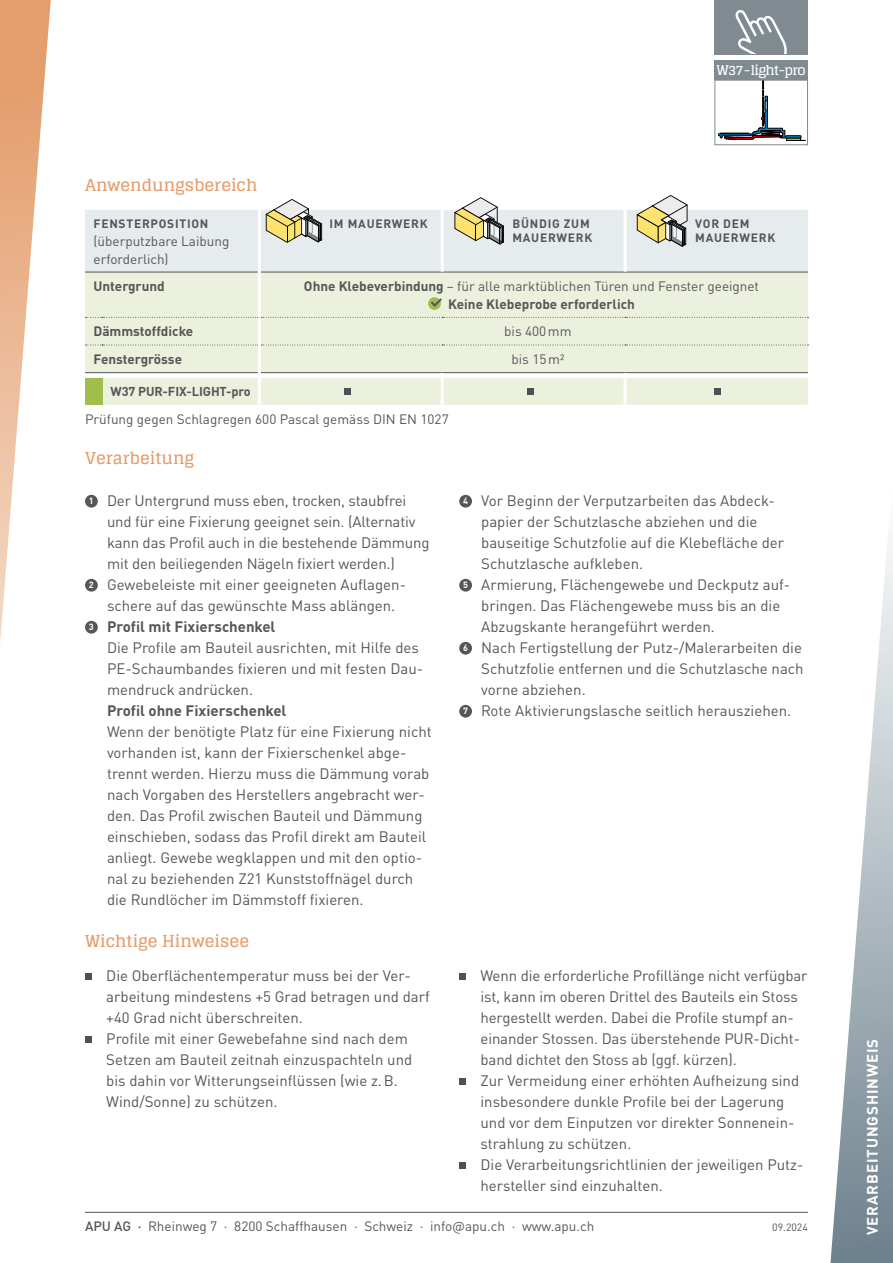
<style>
.page{position:relative;width:893px;height:1263px;background:#fff}
.page>*{position:absolute;margin:0;border:0;box-sizing:border-box;transform-origin:0 0}
.t1{font:700 16.5px "Glegoo";color:#e49d6c}
.t2{font:15px/21px "DIN Pro";color:#565656}
.t3{font:700 15px "DIN Pro";color:#565656}
.t4{font:700 15px "DIN Pro";letter-spacing:.06em;color:#fff}
.t5{font:13.5px/18px "DIN Pro";color:#565656}
.t6{font:700 13.5px/18px "DIN Pro";color:#565656}
.t7{font:700 13.5px "Glegoo";letter-spacing:-.05em;color:#fff}
.t8{font:700 12.75px "DIN Pro";letter-spacing:-.01em;color:#565656}
.t9{font:700 12px/14.4px "DIN Pro";letter-spacing:.06em;color:#565656}
.t10{font:10.5px "DIN Pro";color:#565656}
.s1{font-weight:400}
.s2{font-weight:700;font-size:9px;color:#fff}
.s3{font-size:9px;color:#fff}
.s4{font-weight:500}
</style>
<div class="page">
<hr style="left:85px;top:1212px;width:723px;height:1px;background:#565656">
<svg style="left:0;top:0;width:51px;height:642px"></svg>
<svg style="left:830px;top:541px;width:63px;height:722px"></svg>
<div style="left:714px;top:0;width:94px;height:54px;background:#808b91"></div>
<svg style="left:735px;top:10px;width:52px;height:44px"></svg>
<div style="left:714px;top:60px;width:94px;height:20px;background:#808b91"></div>
<div style="left:714px;top:80px;width:94px;height:65px;border:1px solid #808b91"></div>
<svg style="left:718px;top:81px;width:83px;height:59px"></svg>
<div style="left:85px;top:495px;width:13px;height:13px;background:#565656;border-radius:50%"></div>
<div style="left:85px;top:579px;width:13px;height:13px;background:#565656;border-radius:50%"></div>
<div style="left:85px;top:621px;width:13px;height:13px;background:#565656;border-radius:50%"></div>
<div style="left:459px;top:495px;width:13px;height:13px;background:#565656;border-radius:50%"></div>
<div style="left:459px;top:579px;width:13px;height:13px;background:#565656;border-radius:50%"></div>
<div style="left:459px;top:642px;width:13px;height:13px;background:#565656;border-radius:50%"></div>
<div style="left:459px;top:705px;width:13px;height:13px;background:#565656;border-radius:50%"></div>
<div style="left:85px;top:973px;width:6px;height:7px;background:#4b5255"></div>
<div style="left:85px;top:1036px;width:6px;height:7px;background:#4b5255"></div>
<div style="left:459px;top:973px;width:7px;height:7px;background:#4b5255"></div>
<div style="left:459px;top:1078px;width:7px;height:7px;background:#4b5255"></div>
<div style="left:459px;top:1162px;width:7px;height:7px;background:#4b5255"></div>
<div style="left:85px;top:273px;width:723px;height:132px;background:#ecf1de"></div>
<div style="left:85px;top:377px;width:17px;height:28px;background:#a1be4d"></div>
<hr style="left:102px;top:372px;width:156px;height:1px;background:#565656">
<hr style="left:261px;top:372px;width:181px;height:1px;background:#565656">
<hr style="left:442px;top:372px;width:183px;height:1px;background:#565656">
<hr style="left:625px;top:372px;width:183px;height:1px;background:#565656">
<svg style="left:85px;top:317px;width:723px;height:1px"></svg>
<svg style="left:85px;top:345px;width:723px;height:1px"></svg>
<hr style="left:261px;top:376px;width:180px;height:2px;background:#fff">
<hr style="left:444px;top:376px;width:180px;height:2px;background:#fff">
<hr style="left:627px;top:376px;width:181px;height:2px;background:#fff">
<svg style="left:85px;top:372px;width:17px;height:6px"></svg>
<hr style="left:102px;top:376px;width:156px;height:2px;background:#fff">
<hr style="left:258px;top:272px;width:3px;height:45px;background:#fff">
<hr style="left:258px;top:317px;width:3px;height:28px;background:#fff">
<hr style="left:258px;top:345px;width:3px;height:28px;background:#fff">
<svg style="left:258px;top:373px;width:3px;height:4px"></svg>
<svg style="left:441px;top:373px;width:3px;height:4px"></svg>
<hr style="left:258px;top:377px;width:3px;height:28px;background:#fff">
<hr style="left:441px;top:377px;width:3px;height:28px;background:#fff">
<svg style="left:624px;top:373px;width:3px;height:4px"></svg>
<hr style="left:624px;top:377px;width:3px;height:28px;background:#fff">
<svg style="left:428px;top:297px;width:13px;height:13px"></svg>
<svg style="left:431px;top:298px;width:11px;height:9px"></svg>
<svg style="left:344px;top:389px;width:6px;height:6px"></svg>
<svg style="left:527px;top:389px;width:6px;height:6px"></svg>
<svg style="left:714px;top:389px;width:6px;height:6px"></svg>
<svg style="left:85px;top:195px;width:723px;height:78px"></svg>
<p class="t1" style="left:85px;top:176px;width:174px">Anwendungsbereich</p>
<p class="t9" style="left:94px;top:215px;width:116px">FENSTERPOSITION</p>
<p class="t5" style="left:94px;top:230px;width:137px">(überputzbare Laibung erforderlich)</p>
<p class="t7" style="left:716px;top:62px;width:91px">W37-light-pro</p>
<p class="t9" style="left:330px;top:215px;width:100px">IM MAUERWERK</p>
<p class="t9" style="left:512px;top:215px;width:82px">BÜNDIG ZUM<br>MAUERWERK</p>
<p class="t9" style="left:695px;top:215px;width:82px">VOR DEM<br>MAUERWERK</p>
<p class="t6" style="left:94px;top:275px;width:73px">Untergrund</p>
<p class="t6" style="left:448px;top:275px;width:313px;text-indent:-144px">Ohne Klebeverbindung <span class="s1">– für alle marktüblichen Türen und Fenster geeignet<br></span>Keine Klebeprobe erforderlich</p>
<p class="t6" style="left:94px;top:321px;width:101px">Dämmstoffdicke</p>
<p class="t5" style="left:504px;top:321px;width:69px">bis 400mm</p>
<p class="t6" style="left:94px;top:348px;width:90px">Fenstergrösse</p>
<p class="t5" style="left:511px;top:349px;width:54px">bis 15m2</p>
<p class="t8" style="left:111px;top:381px;width:142px">W37 PUR-FIX-LIGHT-pro</p>
<p class="t5" style="left:85px;top:408px;width:365px">Prüfung gegen Schlagregen 600 Pascal gemäss DIN EN 1027</p>
<p class="t1" style="left:85px;top:449px;width:111px">Verarbeitung</p>
<p class="t2" style="left:89px;top:489px;width:319px"><span class="s2">1</span> Der Untergrund muss eben, trocken, staubfrei</p>
<p class="t2" style="left:107px;top:510px;width:310px">und für eine Fixierung geeignet sein. (Alternativ</p>
<p class="t2" style="left:107px;top:531px;width:324px">kann das Profil auch in die bestehende Dämmung</p>
<p class="t2" style="left:107px;top:552px;width:289px">mit den beiliegenden Nägeln fixiert werden.)</p>
<p class="t2" style="left:89px;top:573px;width:319px"><span class="s2">2</span> Gewebeleiste mit einer geeigneten Auflagen-</p>
<p class="t2" style="left:107px;top:594px;width:290px">schere auf das gewünschte Mass ablängen.</p>
<p class="t3" style="left:89px;top:614px;width:188px"><span class="s3">3</span> Profil mit Fixierschenkel</p>
<p class="t2" style="left:107px;top:636px;width:313px">Die Profile am Bauteil ausrichten, mit Hilfe des</p>
<p class="t2" style="left:107px;top:657px;width:318px">PE-Schaumbandes fixieren und mit festen Dau-</p>
<p class="t2" style="left:107px;top:678px;width:148px">mendruck andrücken.</p>
<p class="t3" style="left:107px;top:698px;width:181px">Profil ohne Fixierschenkel</p>
<p class="t2" style="left:107px;top:720px;width:326px">Wenn der benötigte Platz für eine Fixierung nicht vorhanden ist, kann der Fixierschenkel abge&shy;trennt werden. Hierzu muss die Dämmung vorab nach Vorgaben des Herstellers angebracht wer&shy;den. Das Profil zwischen Bauteil und Dämmung einschieben, sodass das Profil direkt am Bauteil anliegt. Gewebe wegklappen und mit den optio&shy;nal zu beziehenden Z21 Kunststoffnägel durch die Rundlöcher im Dämmstoff fixieren.</p>
<p class="t2" style="left:463px;top:489px;width:313px"><span class="s2">4</span> Vor Beginn der Verputzarbeiten das Abdeck-</p>
<p class="t2" style="left:481px;top:510px;width:278px">papier der Schutzlasche abziehen und die</p>
<p class="t2" style="left:481px;top:531px;width:304px">bauseitige Schutzfolie auf die Klebefläche der</p>
<p class="t2" style="left:481px;top:552px;width:163px">Schutzlasche aufkleben.</p>
<p class="t2" style="left:463px;top:573px;width:328px"><span class="s2">5</span> Armierung, Flächengewebe und Deckputz auf-</p>
<p class="t2" style="left:481px;top:594px;width:301px">bringen. Das Flächengewebe muss bis an die</p>
<p class="t2" style="left:481px;top:615px;width:235px">Abzugskante herangeführt werden.</p>
<p class="t2" style="left:463px;top:636px;width:340px"><span class="s2">6</span> Nach Fertigstellung der Putz-/Malerarbeiten die</p>
<p class="t2" style="left:481px;top:657px;width:324px">Schutzfolie entfernen und die Schutzlasche nach</p>
<p class="t2" style="left:481px;top:678px;width:106px">vorne abziehen.</p>
<p class="t2" style="left:463px;top:699px;width:329px"><span class="s2">7</span> Rote Aktivierungslasche seitlich herausziehen.</p>
<p class="t1" style="left:85px;top:932px;width:166px">Wichtige Hinweisee</p>
<p class="t2" style="left:106px;top:963px;width:325px">Die Oberflächentemperatur muss bei der Ver&shy;arbeitung mindestens +5 Grad betragen und darf +40 Grad nicht überschreiten.<br>Profile mit einer Gewebefahne sind nach dem Setzen am Bauteil zeitnah einzuspachteln und bis dahin vor Witterungseinflüssen (wie z.B.<br>Wind/Sonne) zu schützen.</p>
<p class="t2" style="left:480px;top:963px;width:329px">Wenn die erforderliche Profillänge nicht verfügbar ist, kann im oberen Drittel des Bauteils ein Stoss hergestellt werden. Dabei die Profile stumpf an&shy;einander Stossen. Das überstehende PUR-Dicht&shy;band dichtet den Stoss ab (ggf. kürzen).<br>Zur Vermeidung einer erhöhten Aufheizung sind insbesondere dunkle Profile bei der Lagerung und vor dem Einputzen vor direkter Sonnenein&shy;strahlung zu schützen.<br>Die Verarbeitungsrichtlinien der jeweiligen Putz&shy;hersteller sind einzuhalten.</p>
<p class="t5" style="left:85px;top:1215px;width:511px"><span class="s4">APU AG ·</span> Rheinweg 7 · 8200 Schaffhausen · Schweiz · info@apu.ch · www.apu.ch</p>
<p class="t10" style="left:772px;top:1219px;width:37px">09.2024</p>
<p class="t4" style="left:860px;top:1235px;width:198px;rotate:-90deg">VERARBEITUNGSHINWEIS</p>
</div>
